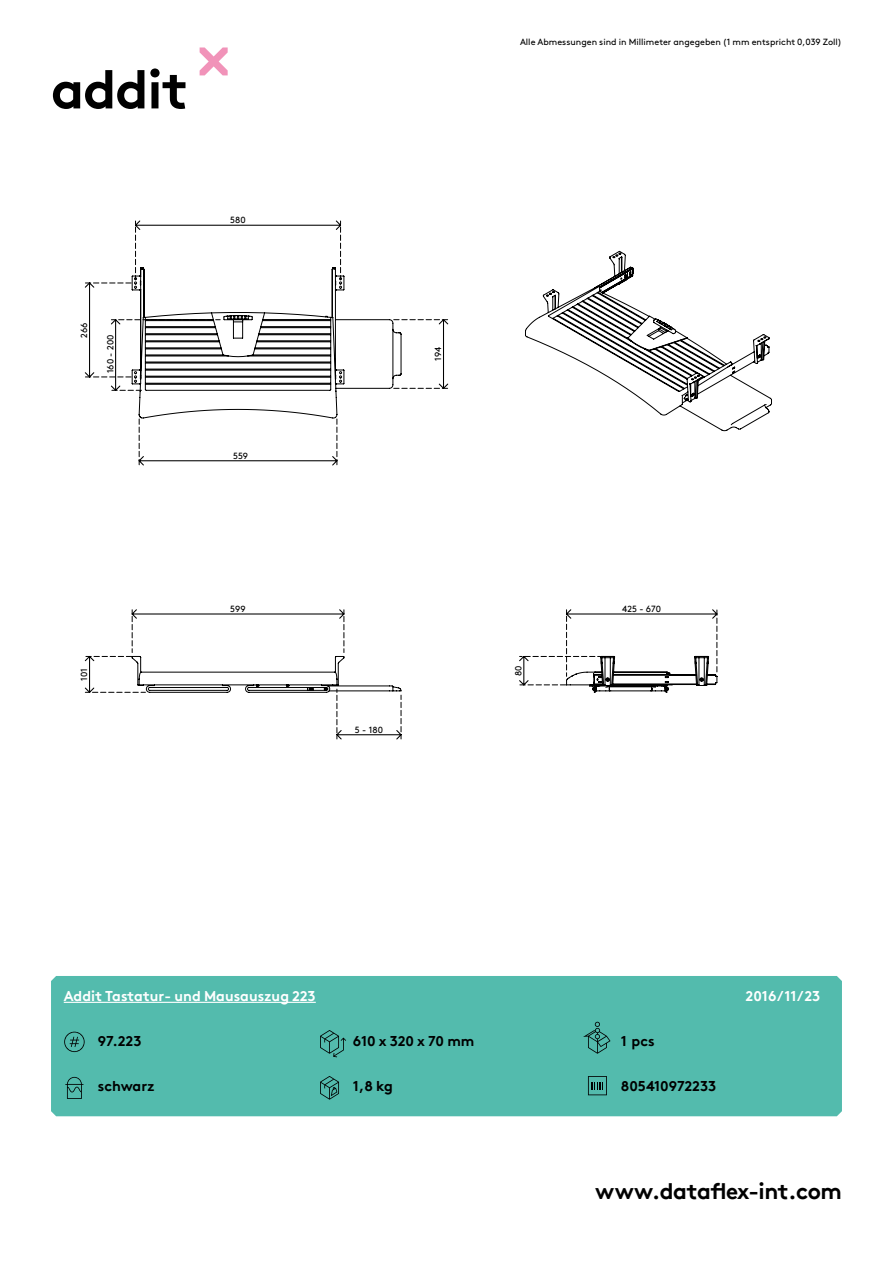
<style>
.page{position:relative;width:893px;height:1263px;background:#fff}
.page>*{position:absolute;margin:0;border:0;box-sizing:border-box;transform-origin:0 0}
.hoofdstuk{font:700 54px "Brown Pro TT";letter-spacing:-.02em;color:#000}
.t1{font:700 22.5px "Brown Pro TT";letter-spacing:-.02em;color:#000}
.specificaties{font:700 14.25px "Brown Pro TT";color:#000}
.t2{font:700 14.25px "Brown Pro TT";color:#fff}
.t3{font:9px "Brown";color:#000}
.t4{font:9px "Brown Pro TT Regular Alt";color:#000}
</style>
<div class="page">
<svg style="left:200px;top:47px;width:28px;height:28px"></svg>
<div style="left:51px;top:976px;width:791px;height:140px;background:#53bbad"></div>
<svg style="left:85px;top:609px;width:317px;height:130px"></svg>
<svg style="left:85px;top:221px;width:363px;height:244px"></svg>
<svg style="left:525px;top:250px;width:247px;height:181px"></svg>
<svg style="left:520px;top:610px;width:198px;height:83px"></svg>
<svg style="left:64px;top:1032px;width:21px;height:20px"></svg>
<svg style="left:65px;top:1077px;width:18px;height:22px"></svg>
<svg style="left:320px;top:1030px;width:26px;height:27px"></svg>
<svg style="left:583px;top:1022px;width:27px;height:32px"></svg>
<svg style="left:320px;top:1076px;width:19px;height:24px"></svg>
<svg style="left:588px;top:1076px;width:19px;height:19px"></svg>
<hr style="left:64px;top:1002px;width:252px;height:1px;background:#fff">
<p class="hoofdstuk" style="left:51px;top:46px;width:139px">addit</p>
<p class="t4" style="left:77px;top:338px;width:17px;rotate:-90deg">266</p>
<p class="t4" style="left:103px;top:373px;width:40px;rotate:-90deg">160 - 200</p>
<p class="t4" style="left:230px;top:213px;width:17px">580</p>
<p class="t4" style="left:233px;top:448px;width:17px">559</p>
<p class="t4" style="left:77px;top:681px;width:14px;rotate:-90deg">101</p>
<p class="t4" style="left:230px;top:602px;width:17px">599</p>
<p class="t3" style="left:520px;top:35px;width:323px">Alle Abmessungen sind in Millimeter angegeben (1 mm entspricht 0,039 Zoll)</p>
<p class="t4" style="left:431px;top:361px;width:15px;rotate:-90deg">194</p>
<p class="t4" style="left:355px;top:722px;width:30px">5 - 180</p>
<p class="t4" style="left:512px;top:676px;width:12px;rotate:-90deg">80</p>
<p class="t4" style="left:622px;top:602px;width:40px">425 - 670</p>
<h3 class="t2" style="left:64px;top:985px;width:254px">Addit Tastatur- und Mausauszug 223</h3>
<h3 class="t2" style="left:746px;top:985px;width:76px">2016/11/23</h3>
<h3 class="specificaties" style="left:98px;top:1029px;width:45px">97.223</h3>
<p class="specificaties" style="left:98px;top:1074px;width:58px">schwarz</p>
<p class="specificaties" style="left:353px;top:1029px;width:123px">610 x 320 x 70 mm</p>
<p class="specificaties" style="left:621px;top:1029px;width:35px">1 pcs</p>
<p class="specificaties" style="left:353px;top:1074px;width:42px">1,8 kg</p>
<h3 class="specificaties" style="left:621px;top:1074px;width:97px">805410972233</h3>
<h2 class="t1" style="left:595px;top:1173px;width:248px">www.dataflex-int.com</h2>
</div>
